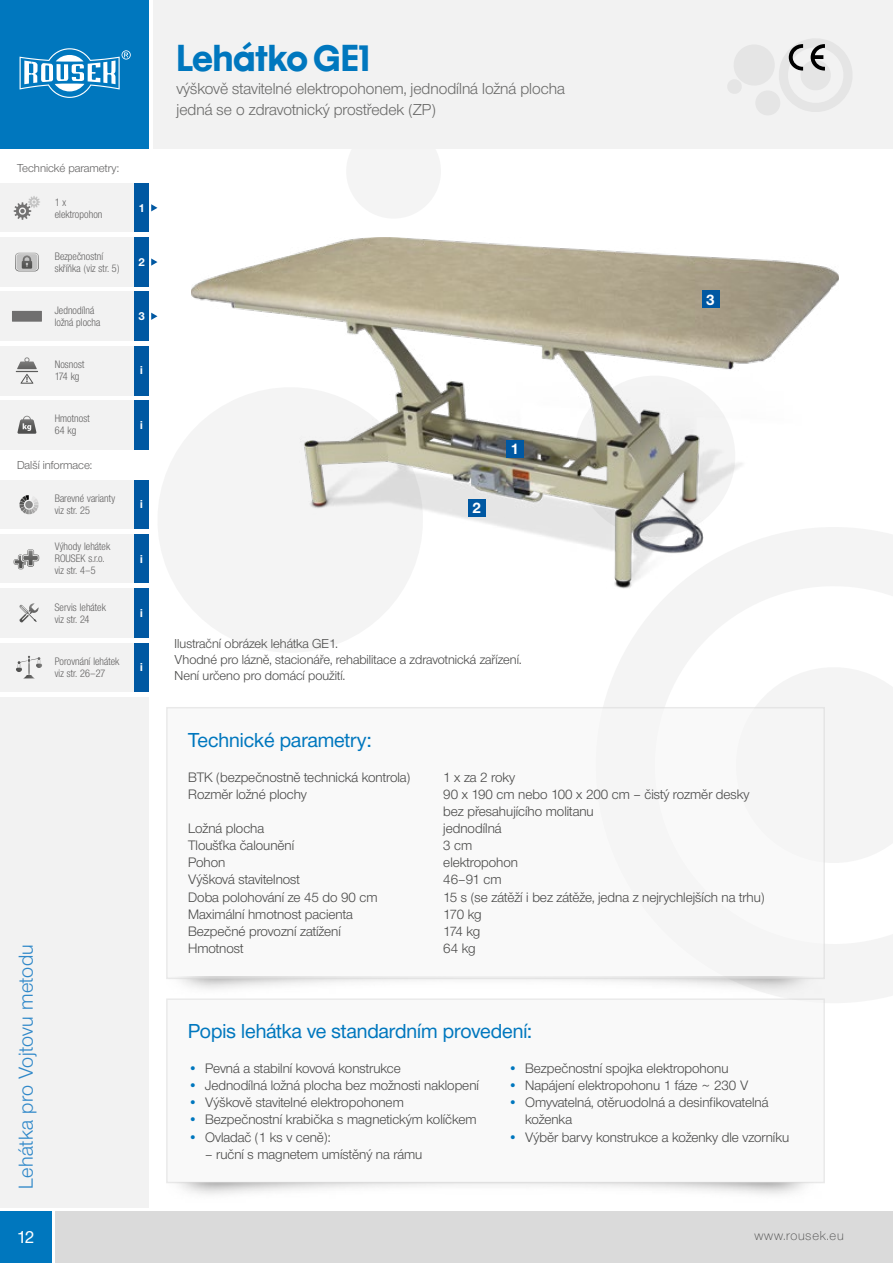
<style>
.page{position:relative;width:893px;height:1263px;background:#fff}
.page>*{position:absolute;margin:0;border:0;box-sizing:border-box;transform-origin:0 0}
.t1{font:39px "Mobil Graphics";color:#0077be}
.t2{font:500 21px "Nimbus Sans Novus DOT";color:#0077be}
.t3{font:21px "Nimbus Sans Novus DOT";letter-spacing:.02em;color:#2f88c9}
.t4{font:500 18px "Nimbus Sans Novus DOT";color:#fff}
.t5{font:16.5px/21px "Nimbus Sans Novus DOT";color:#6a6a69}
.t6{font:700 15.75px "Nimbus Sans Novus DOT";color:#fff}
.t7{font:14.25px/17.1px "Nimbus Sans Novus DOT";color:#4a4a49}
.t8{font:13.5px/16.2px "Nimbus Sans Novus DOT";color:#4a4a49}
.t9{font:300 13.5px "Nimbus Sans Novus DOT";letter-spacing:.06em;color:#4a4a49}
.t10{font:12px "Nimbus Sans Novus DOT";color:#646363}
.t11{font:700 12px "Nimbus Sans Novus DOT";color:#fff}
.t12{font:11.25px/12px "Nimbus Sans Novus DOT Reg Con";letter-spacing:.01em;color:#646363}
.s1{color:#0077be}
</style>
<div class="page">
<svg style="left:603px;top:527px;width:290px;height:476px;fill:#f4f4f4"></svg>
<svg style="left:158px;top:433px;width:245px;height:219px;fill:#f4f4f4"></svg>
<svg style="left:347px;top:149px;width:94px;height:69px"></svg>
<div style="left:153px;top:0;width:740px;height:149px;background:#f2f2f2"></div>
<div style="left:0;top:0;width:149px;height:149px;background:#0077be"></div>
<svg style="left:20px;top:48px;width:111px;height:50px"></svg>
<div style="left:0;top:1212px;width:51px;height:51px;background:#0077be"></div>
<div style="left:55px;top:1212px;width:838px;height:51px;background:#dadada"></div>
<div style="left:0;top:153px;width:149px;height:1055px;background:#f2f2f2"></div>
<img style="left:191px;top:238px;width:647px;height:350px">
<div style="left:702px;top:291px;width:17px;height:17px;background:#0058a2"></div>
<div style="left:468px;top:500px;width:17px;height:17px;background:#0058a2"></div>
<div style="left:506px;top:441px;width:17px;height:17px;background:#0058a2"></div>
<div style="left:134px;top:183px;width:15px;height:50px;background:#0058a2"></div>
<svg style="left:151px;top:204px;width:6px;height:7px"></svg>
<svg style="left:14px;top:196px;width:26px;height:24px"></svg>
<div style="left:134px;top:237px;width:15px;height:50px;background:#0058a2"></div>
<svg style="left:15px;top:253px;width:24px;height:18px"></svg>
<svg style="left:151px;top:258px;width:6px;height:8px"></svg>
<hr style="left:0;top:233px;width:151px;height:4px;background:#fff">
<hr style="left:0;top:287px;width:151px;height:4px;background:#fff">
<div style="left:0;top:153px;width:151px;height:30px;background:#fff"></div>
<div style="left:134px;top:291px;width:15px;height:50px;background:#0058a2"></div>
<div style="left:12px;top:311px;width:30px;height:11px;background:#706f6f"></div>
<svg style="left:151px;top:313px;width:6px;height:7px"></svg>
<div style="left:134px;top:479px;width:15px;height:50px;background:#0058a2"></div>
<svg style="left:19px;top:495px;width:20px;height:19px"></svg>
<div style="left:25px;top:501px;width:8px;height:7px;background:#878787;border-radius:50%"></div>
<div style="left:134px;top:534px;width:15px;height:50px;background:#0058a2"></div>
<svg style="left:14px;top:549px;width:26px;height:20px"></svg>
<div style="left:134px;top:588px;width:15px;height:50px;background:#0058a2"></div>
<svg style="left:19px;top:603px;width:20px;height:19px"></svg>
<div style="left:134px;top:642px;width:15px;height:50px;background:#0058a2"></div>
<svg style="left:16px;top:656px;width:26px;height:22px"></svg>
<div style="left:0;top:529px;width:151px;height:5px;background:#fff"></div>
<hr style="left:0;top:584px;width:151px;height:4px;background:#fff">
<hr style="left:0;top:638px;width:151px;height:4px;background:#fff">
<hr style="left:0;top:692px;width:151px;height:4px;background:#fff">
<hr style="left:0;top:341px;width:151px;height:4px;background:#fff">
<div style="left:0;top:395px;width:151px;height:5px;background:#fff"></div>
<div style="left:134px;top:345px;width:15px;height:50px;background:#0058a2"></div>
<svg style="left:16px;top:357px;width:22px;height:27px"></svg>
<div style="left:134px;top:400px;width:15px;height:50px;background:#0058a2"></div>
<svg style="left:17px;top:416px;width:19px;height:18px"></svg>
<div style="left:0;top:450px;width:151px;height:29px;background:#fff"></div>
<div style="left:166px;top:998px;width:659px;height:185px;background:#f6f6f6;border:2px solid #dadada"></div>
<img style="left:178px;top:979px;width:647px;height:18px">
<div style="left:166px;top:707px;width:659px;height:272px;background:#f6f6f6;border:2px solid #dadada"></div>
<svg style="left:728px;top:39px;width:124px;height:76px"></svg>
<h1 class="t1" style="left:176px;top:35px;width:195px">Lehátko GE1</h1>
<p class="t5" style="left:176px;top:79px;width:390px">výškově stavitelné elektropohonem, jednodílná ložná plocha jedná se o zdravotnický prostředek (ZP)</p>
<p class="t10" style="left:17px;top:161px;width:104px">Technické parametry:</p>
<p class="t12" style="left:55px;top:196px;width:49px">1 x elektropohon</p>
<p class="t11" style="left:138px;top:201px;width:8px">1</p>
<p class="t12" style="left:55px;top:250px;width:66px">Bezpečnostní skříňka (viz str. 5)</p>
<p class="t11" style="left:138px;top:255px;width:8px">2</p>
<p class="t12" style="left:55px;top:305px;width:47px">Jednodílná ložná plocha</p>
<p class="t11" style="left:138px;top:309px;width:8px">3</p>
<p class="t6" style="left:706px;top:290px;width:10px">3</p>
<p class="t12" style="left:55px;top:359px;width:31px">Nosnost<br>174 kg</p>
<p class="t11" style="left:140px;top:363px;width:4px">i</p>
<p class="t12" style="left:55px;top:413px;width:37px">Hmotnost<br>64 kg</p>
<p class="t10" style="left:17px;top:458px;width:77px">Další informace:</p>
<p class="t11" style="left:140px;top:418px;width:4px">i</p>
<p class="t6" style="left:511px;top:440px;width:10px">1</p>
<p class="t12" style="left:55px;top:493px;width:62px">Barevné varianty viz str. 25</p>
<p class="t11" style="left:140px;top:497px;width:4px">i</p>
<p class="t6" style="left:472px;top:499px;width:10px">2</p>
<p class="t12" style="left:55px;top:541px;width:57px">Výhody lehátek<br>ROUSEK s.r.o. viz str. 4–5</p>
<p class="t11" style="left:140px;top:552px;width:4px">i</p>
<p class="t12" style="left:55px;top:601px;width:53px">Servis lehátek viz str. 24</p>
<p class="t11" style="left:140px;top:606px;width:4px">i</p>
<p class="t12" style="left:55px;top:655px;width:66px">Porovnání lehátek viz str. 26–27</p>
<p class="t11" style="left:140px;top:660px;width:4px">i</p>
<p class="t8" style="left:175px;top:635px;width:348px">Ilustrační obrázek lehátka GE1.<br>Vhodné pro lázně, stacionáře, rehabilitace a zdravotnická zařízení.<br>Není určeno pro domácí použití.</p>
<h2 class="t3" style="left:14px;top:1189px;width:246px;rotate:-90deg">Lehátka pro Vojtovu metodu</h2>
<h2 class="t2" style="left:188px;top:727px;width:185px">Technické parametry:</h2>
<p class="t7" style="left:188px;top:769px;width:224px">BTK (bezpečnostně technická kontrola)</p>
<p class="t7" style="left:443px;top:769px;width:73px">1 x za 2 roky</p>
<p class="t7" style="left:188px;top:786px;width:120px">Rozměr ložné plochy</p>
<p class="t7" style="left:443px;top:786px;width:308px">90 x 190 cm nebo 100 x 200 cm – čistý rozměr desky bez přesahujícího molitanu</p>
<p class="t7" style="left:188px;top:820px;width:77px">Ložná plocha</p>
<p class="t7" style="left:443px;top:820px;width:60px">jednodílná</p>
<p class="t7" style="left:188px;top:837px;width:108px">Tloušťka čalounění</p>
<p class="t7" style="left:443px;top:837px;width:30px">3 cm</p>
<p class="t7" style="left:188px;top:854px;width:39px">Pohon</p>
<p class="t7" style="left:443px;top:854px;width:76px">elektropohon</p>
<p class="t7" style="left:188px;top:871px;width:113px">Výšková stavitelnost</p>
<p class="t7" style="left:443px;top:871px;width:60px">46–91 cm</p>
<p class="t7" style="left:188px;top:888px;width:191px">Doba polohování ze 45 do 90 cm</p>
<p class="t7" style="left:443px;top:888px;width:323px">15 s (se zátěží i bez zátěže, jedna z nejrychlejších na trhu)</p>
<p class="t7" style="left:188px;top:905px;width:166px">Maximální hmotnost pacienta</p>
<p class="t7" style="left:443px;top:905px;width:40px">170 kg</p>
<p class="t7" style="left:188px;top:923px;width:154px">Bezpečné provozní zatížení</p>
<p class="t7" style="left:443px;top:923px;width:39px">174 kg</p>
<p class="t7" style="left:188px;top:940px;width:57px">Hmotnost</p>
<p class="t7" style="left:443px;top:940px;width:34px">64 kg</p>
<h2 class="t2" style="left:188px;top:1019px;width:345px">Popis lehátka ve standardním provedení:</h2>
<p class="t7" style="left:188px;top:1060px;width:214px"><span class="s1">•</span> Pevná a stabilní kovová konstrukce</p>
<p class="t7" style="left:188px;top:1077px;width:292px"><span class="s1">•</span> Jednodílná ložná plocha bez možnosti naklopení</p>
<p class="t7" style="left:188px;top:1094px;width:217px"><span class="s1">•</span> Výškově stavitelné elektropohonem</p>
<p class="t7" style="left:188px;top:1111px;width:290px"><span class="s1">•</span> Bezpečnostní krabička s magnetickým kolíčkem</p>
<p class="t7" style="left:188px;top:1128px;width:144px"><span class="s1">•</span> Ovladač (1 ks v ceně):</p>
<p class="t7" style="left:205px;top:1145px;width:219px">– ruční s magnetem umístěný na rámu</p>
<p class="t7" style="left:508px;top:1060px;width:222px"><span class="s1">•</span> Bezpečnostní spojka elektropohonu</p>
<p class="t7" style="left:508px;top:1077px;width:242px"><span class="s1">•</span> Napájení elektropohonu 1 fáze ~ 230 V</p>
<p class="t7" style="left:525px;top:1094px;width:245px;text-indent:-17px"><span class="s1">•</span> Omyvatelná, otěruodolná a desinfikovatelná koženka</p>
<p class="t7" style="left:508px;top:1128px;width:283px"><span class="s1">•</span> Výběr barvy konstrukce a koženky dle vzorníku</p>
<p class="t4" style="left:17px;top:1227px;width:19px">12</p>
<p class="t9" style="left:754px;top:1227px;width:91px">www.rousek.eu</p>
</div>
